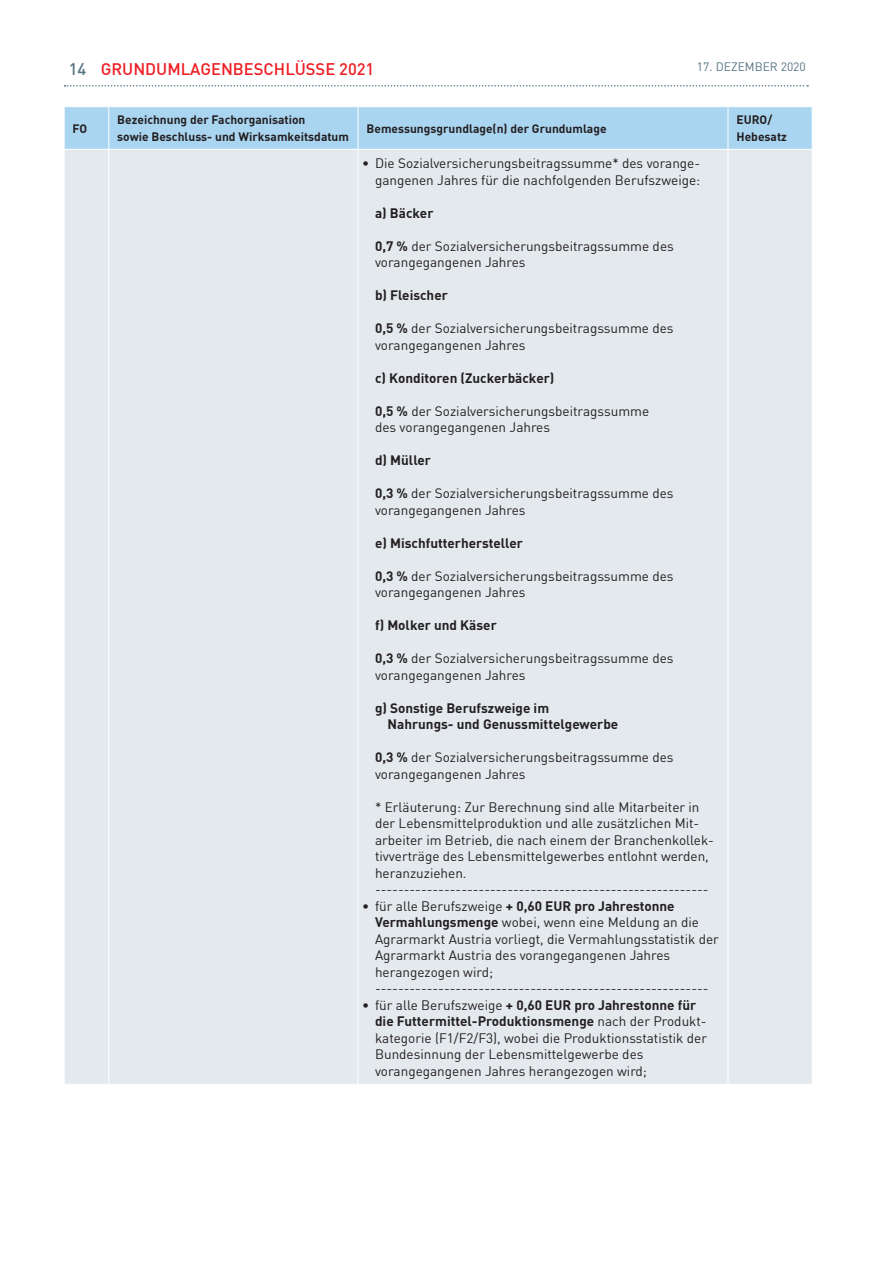
<style>
.page{position:relative;width:893px;height:1263px;background:#fff}
.page>*{position:absolute;margin:0;border:0;box-sizing:border-box;transform-origin:0 0}
.t1{font:500 16.5px "DIN";color:#ee1d23}
.t2{font:13.5px/16.5px "DIN";color:#231f20}
.t3{font:700 13.5px/16.5px "DIN";color:#231f20}
.t4{font:700 12px/16.5px "DIN";color:#231f20}
.t5{font:12px "DIN";color:#557482}
.s1{color:#557482}
.s2{font-weight:700}
</style>
<div class="page">
<svg style="left:65px;top:85px;width:743px;height:2px"></svg>
<div style="left:65px;top:107px;width:747px;height:42px;background:#aad5f1"></div>
<div style="left:65px;top:150px;width:747px;height:934px;background:#e4e9ed"></div>
<hr style="left:108px;top:150px;width:1px;height:934px;background:#fff">
<hr style="left:358px;top:150px;width:1px;height:934px;background:#fff">
<hr style="left:728px;top:150px;width:1px;height:934px;background:#fff">
<hr style="left:108px;top:107px;width:1px;height:42px;background:#fff">
<hr style="left:358px;top:107px;width:1px;height:42px;background:#fff">
<hr style="left:728px;top:107px;width:1px;height:42px;background:#fff">
<p class="t1" style="left:69px;top:58px;width:307px"><span class="s1">14</span> GRUNDUMLAGENBESCHLÜSSE 2021</p>
<p class="t5" style="left:697px;top:59px;width:110px">17. DEZEMBER 2020</p>
<p class="t4" style="left:73px;top:119px;width:16px">FO</p>
<p class="t4" style="left:117px;top:111px;width:233px">Bezeichnung der Fachorganisation<br>sowie Beschluss- und Wirksamkeitsdatum</p>
<p class="t4" style="left:367px;top:119px;width:242px">Bemessungsgrundlage(n) der Grundumlage</p>
<p class="t4" style="left:736px;top:111px;width:52px">EURO/<br>Hebesatz</p>
<p class="t2" style="left:362px;top:155px;width:339px;text-align:right">• Die Sozialversicherungsbeitragssumme* des vorange&shy;gangenen Jahres für die nachfolgenden Berufszweige:</p>
<p class="t3" style="left:375px;top:204px;width:60px">a) Bäcker</p>
<p class="t2" style="left:375px;top:237px;width:300px"><span class="s2">0,7 %</span> der Sozialversicherungsbeitragssumme des vorangegangenen Jahres</p>
<p class="t3" style="left:375px;top:286px;width:74px">b) Fleischer</p>
<p class="t2" style="left:375px;top:320px;width:300px"><span class="s2">0,5 %</span> der Sozialversicherungsbeitragssumme des vorangegangenen Jahres</p>
<p class="t3" style="left:375px;top:369px;width:181px">c) Konditoren (Zuckerbäcker)</p>
<p class="t2" style="left:375px;top:402px;width:276px"><span class="s2">0,5 %</span> der Sozialversicherungsbeitragssumme des vorangegangenen Jahres</p>
<p class="t3" style="left:375px;top:451px;width:57px">d) Müller</p>
<p class="t2" style="left:375px;top:485px;width:300px"><span class="s2">0,3 %</span> der Sozialversicherungsbeitragssumme des vorangegangenen Jahres</p>
<p class="t3" style="left:375px;top:534px;width:149px">e) Mischfutterhersteller</p>
<p class="t2" style="left:375px;top:567px;width:300px"><span class="s2">0,3 %</span> der Sozialversicherungsbeitragssumme des vorangegangenen Jahres</p>
<p class="t3" style="left:375px;top:616px;width:123px">f) Molker und Käser</p>
<p class="t2" style="left:375px;top:650px;width:300px"><span class="s2">0,3 %</span> der Sozialversicherungsbeitragssumme des vorangegangenen Jahres</p>
<p class="t3" style="left:388px;top:699px;width:232px;text-indent:-13px">g) Sonstige Berufszweige im<br>Nahrungs- und Genussmittelgewerbe</p>
<p class="t2" style="left:375px;top:749px;width:300px"><span class="s2">0,3 %</span> der Sozialversicherungsbeitragssumme des vorangegangenen Jahres</p>
<p class="t2" style="left:375px;top:798px;width:340px">* Erläuterung: Zur Berechnung sind alle Mitarbeiter in der Lebensmittelproduktion und alle zusätzlichen Mit&shy;arbeiter im Betrieb, die nach einem der Branchenkollek&shy;tivverträge des Lebensmittelgewerbes entlohnt werden, heranzuziehen. ----------------------------------------------------------</p>
<p class="t2" style="left:375px;top:897px;width:345px;text-indent:-13px">• für alle Berufszweige <span class="s2">+ 0,60 EUR pro Jahrestonne Vermahlungsmenge</span> wobei, wenn eine Meldung an die Agrarmarkt Austria vorliegt, die Vermahlungsstatistik der Agrarmarkt Austria des vorangegangenen Jahres herangezogen wird; ----------------------------------------------------------</p>
<p class="t2" style="left:375px;top:996px;width:333px;text-indent:-13px">• für alle Berufszweige <span class="s2">+ 0,60 EUR pro Jahrestonne für die Futtermittel-Produktionsmenge</span> nach der Produkt&shy;kategorie (F1/F2/F3), wobei die Produktionsstatistik der Bundesinnung der Lebensmittelgewerbe des vorangegangenen Jahres herangezogen wird;</p>
</div>
